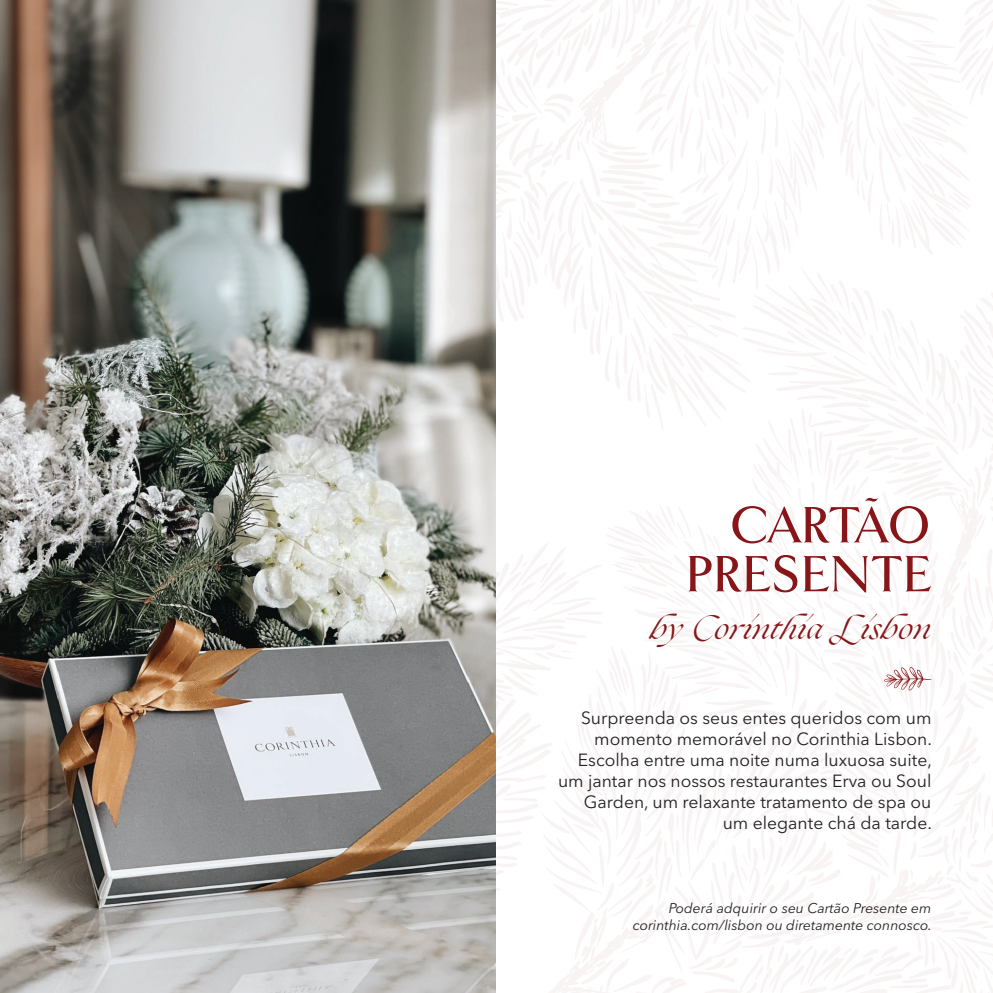
<style>
.page{position:relative;width:993px;height:993px;background:#fff}
.page>*{position:absolute;margin:0;border:0;box-sizing:border-box;transform-origin:0 0}
.t1{font:700 53.55px/48.8px "Goldenbook";color:#881619;text-align:right;scale:.96 1}
.t2{font:italic 29.05px "Ogg";color:#881619}
.t3{font:17.5px/21px "Avenir Next LT Pro";color:#231f20;text-align:right}
.t4{font:italic 14px/16.8px "Avenir Next LT Pro";color:#231f20;text-align:right}
</style>
<div class="page">
<svg style="left:603px;top:431px;width:389px;height:561px"></svg>
<svg style="left:495px;top:0;width:497px;height:431px"></svg>
<svg style="left:495px;top:149px;width:108px;height:843px"></svg>
<svg style="left:883px;top:666px;width:48px;height:24px"></svg>
<img style="left:0;top:0;width:495px;height:992px">
<h1 class="t1" style="left:685px;top:500px;width:258px">CARTÃO<br>PRESENTE</h1>
<h2 class="t2" style="left:649px;top:606px;width:283px">by Corinthia Lisbon</h2>
<p class="t3" style="left:558px;top:706px;width:375px">Surpreenda os seus entes queridos com um momento memorável no Corinthia Lisbon.<br>Escolha entre uma noite numa luxuosa suite, um jantar nos nossos restaurantes Erva ou Soul Garden, um relaxante tratamento de spa ou um elegante chá da tarde.</p>
<p class="t4" style="left:632px;top:899px;width:300px">Poderá adquirir o seu Cartão Presente em corinthia.com/lisbon ou diretamente connosco.</p>
</div>
